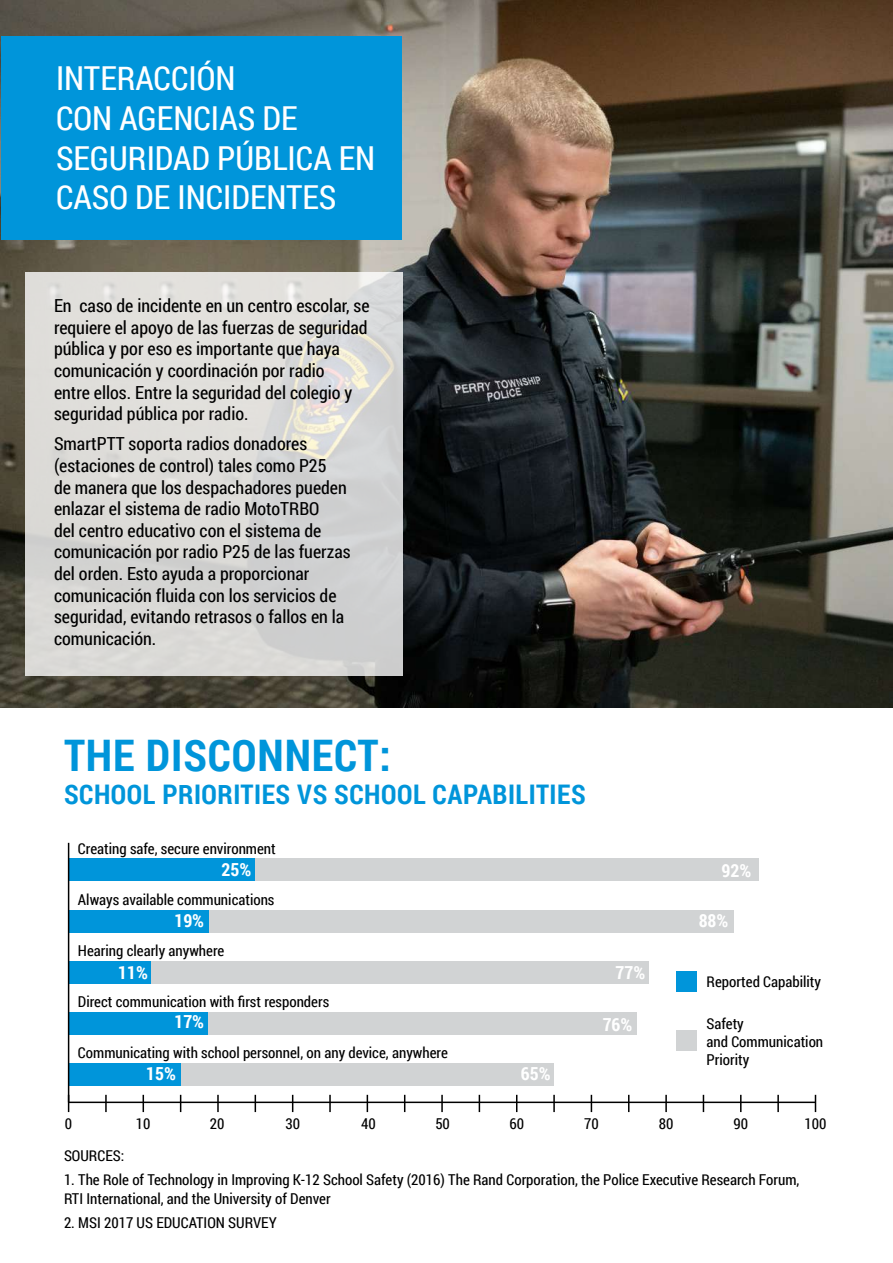
<style>
.page{position:relative;width:893px;height:1263px;background:#fff}
.page>*{position:absolute;margin:0;border:0;box-sizing:border-box;transform-origin:0 0}
.t1{font:700 43.5px "Roboto Condensed";letter-spacing:.02em;color:#0095da}
.t2{font:33px/39.6px "Roboto Condensed";color:#fff}
.t3{font:700 27px "Roboto Condensed";letter-spacing:.02em;color:#0095da}
.t4{font:18px/21.6px "Roboto Condensed";color:#000}
.t5{font:700 18px "Roboto Condensed";color:#fff}
.t6{font:15px/18px "Roboto Condensed";color:#000}
</style>
<div class="page">
<img style="left:0;top:0;width:893px;height:708px">
<div style="left:1px;top:37px;width:400px;height:203px;background:#0095da"></div>
<svg style="left:26px;top:272px;width:376px;height:404px;background:#dad9d6"></svg>
<div style="left:69px;top:910px;width:664px;height:22px;background:#d1d3d4"></div>
<hr style="left:69px;top:1101px;width:746px;height:2px;background:#000">
<div style="left:69px;top:859px;width:690px;height:22px;background:#d1d3d4"></div>
<div style="left:69px;top:859px;width:186px;height:22px;background:#0095da"></div>
<div style="left:69px;top:910px;width:140px;height:22px;background:#0095da"></div>
<div style="left:69px;top:961px;width:580px;height:22px;background:#d1d3d4"></div>
<div style="left:69px;top:1012px;width:567px;height:22px;background:#d1d3d4"></div>
<div style="left:69px;top:1063px;width:485px;height:22px;background:#d1d3d4"></div>
<svg style="left:105px;top:1095px;width:2px;height:17px"></svg>
<svg style="left:143px;top:1095px;width:1px;height:17px"></svg>
<svg style="left:180px;top:1095px;width:1px;height:17px"></svg>
<svg style="left:217px;top:1095px;width:2px;height:17px"></svg>
<svg style="left:255px;top:1095px;width:1px;height:17px"></svg>
<svg style="left:292px;top:1095px;width:1px;height:17px"></svg>
<svg style="left:329px;top:1095px;width:2px;height:17px"></svg>
<svg style="left:367px;top:1095px;width:1px;height:17px"></svg>
<svg style="left:404px;top:1095px;width:1px;height:17px"></svg>
<svg style="left:441px;top:1095px;width:2px;height:17px"></svg>
<svg style="left:479px;top:1095px;width:1px;height:17px"></svg>
<svg style="left:516px;top:1095px;width:1px;height:17px"></svg>
<svg style="left:553px;top:1095px;width:2px;height:17px"></svg>
<svg style="left:591px;top:1095px;width:1px;height:17px"></svg>
<svg style="left:628px;top:1095px;width:1px;height:17px"></svg>
<svg style="left:665px;top:1095px;width:2px;height:17px"></svg>
<svg style="left:703px;top:1095px;width:1px;height:17px"></svg>
<svg style="left:740px;top:1095px;width:1px;height:17px"></svg>
<svg style="left:777px;top:1095px;width:2px;height:17px"></svg>
<svg style="left:815px;top:1095px;width:1px;height:17px"></svg>
<div style="left:69px;top:961px;width:82px;height:22px;background:#0095da"></div>
<div style="left:70px;top:1012px;width:138px;height:22px;background:#0095da"></div>
<div style="left:68px;top:1063px;width:113px;height:22px;background:#0095da"></div>
<hr style="left:68px;top:843px;width:1px;height:259px;background:#000">
<div style="left:676px;top:971px;width:20px;height:21px;background:#0095da"></div>
<div style="left:676px;top:1030px;width:20px;height:21px;background:#d1d3d4"></div>
<h2 class="t2" style="left:56px;top:58px;width:321px">INTERACCIÓN<br>CON AGENCIAS DE<br>SEGURIDAD PÚBLICA EN<br>CASO DE INCIDENTES</h2>
<p class="t4" style="left:54px;top:294px;width:317px">En caso de incidente en un centro escolar, se requiere el apoyo de las fuerzas de seguridad pública y por eso es importante que haya comunicación y coordinación por radio<br>entre ellos. Entre la seguridad del colegio y seguridad pública por radio.</p>
<p class="t4" style="left:54px;top:433px;width:298px">SmartPTT soporta radios donadores (estaciones de control) tales como P25<br>de manera que los despachadores pueden enlazar el sistema de radio MotoTRBO<br>del centro educativo con el sistema de comunicación por radio P25 de las fuerzas del orden. Esto ayuda a proporcionar comunicación fluida con los servicios de seguridad, evitando retrasos o fallos en la comunicación.</p>
<h1 class="t1" style="left:64px;top:725px;width:328px">THE DISCONNECT:</h1>
<h3 class="t3" style="left:64px;top:775px;width:523px">SCHOOL PRIORITIES VS SCHOOL CAPABILITIES</h3>
<p class="t6" style="left:78px;top:839px;width:199px">Creating safe, secure environment</p>
<p class="t5" style="left:222px;top:857px;width:31px">25%</p>
<p class="t6" style="left:78px;top:890px;width:198px">Always available communications</p>
<p class="t5" style="left:174px;top:908px;width:31px">19%</p>
<p class="t6" style="left:78px;top:941px;width:148px">Hearing clearly anywhere</p>
<p class="t5" style="left:118px;top:960px;width:31px">11%</p>
<p class="t6" style="left:78px;top:992px;width:253px">Direct communication with first responders</p>
<p class="t5" style="left:174px;top:1009px;width:31px">17%</p>
<p class="t6" style="left:78px;top:1043px;width:371px">Communicating with school personnel, on any device, anywhere</p>
<p class="t5" style="left:146px;top:1061px;width:31px">15%</p>
<p class="t5" style="left:521px;top:1061px;width:31px">65%</p>
<p class="t5" style="left:615px;top:960px;width:31px">77%</p>
<p class="t5" style="left:603px;top:1011px;width:31px">76%</p>
<p class="t5" style="left:721px;top:858px;width:31px">92%</p>
<p class="t5" style="left:699px;top:908px;width:31px">88%</p>
<p class="t6" style="left:706px;top:972px;width:116px">Reported Capability</p>
<p class="t6" style="left:706px;top:1014px;width:118px">Safety<br>and Communication<br>Priority</p>
<p class="t6" style="left:65px;top:1114px;width:9px">0</p>
<p class="t6" style="left:136px;top:1114px;width:16px">10</p>
<p class="t6" style="left:210px;top:1114px;width:16px">20</p>
<p class="t6" style="left:285px;top:1114px;width:16px">30</p>
<p class="t6" style="left:361px;top:1114px;width:16px">40</p>
<p class="t6" style="left:435px;top:1114px;width:16px">50</p>
<p class="t6" style="left:509px;top:1114px;width:16px">60</p>
<p class="t6" style="left:584px;top:1114px;width:16px">70</p>
<p class="t6" style="left:659px;top:1114px;width:16px">80</p>
<p class="t6" style="left:733px;top:1114px;width:16px">90</p>
<p class="t6" style="left:804px;top:1114px;width:23px">100</p>
<p class="t6" style="left:64px;top:1146px;width:62px">SOURCES:</p>
<p class="t6" style="left:64px;top:1169px;width:737px;line-height:19.5px">1. The Role of Technology in Improving K-12 School Safety (2016) The Rand Corporation, the Police Executive Research Forum,<br>RTI International, and the University of Denver</p>
<p class="t6" style="left:64px;top:1213px;width:214px">2. MSI 2017 US EDUCATION SURVEY</p>
</div>
